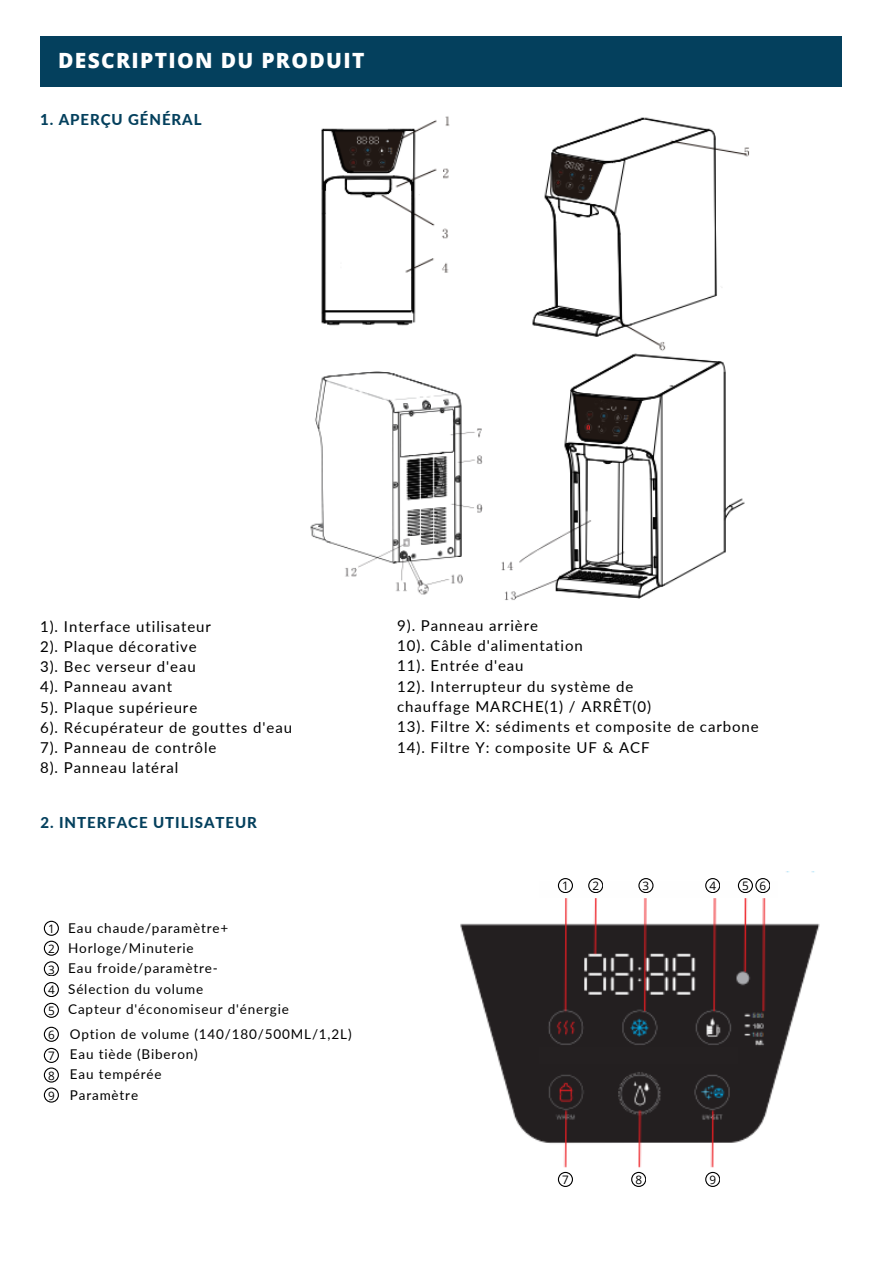
<style>
.page{position:relative;width:894px;height:1264px;background:#fff}
.page>*{position:absolute;margin:0;border:0;box-sizing:border-box;transform-origin:0 0}
.t1{font:800 21px "Open Sans";letter-spacing:.065em;color:#fff}
.t2{font:15px "Lato";letter-spacing:.06em;color:#000}
.t3{font:800 15px "Lato";letter-spacing:.06em;color:#04405d}
.t4{font:13.5px "Lato";letter-spacing:.06em;color:#000}
.t5{font:11.7px "Open Sans";color:#000}
</style>
<div class="page">
<div style="left:40px;top:37px;width:801px;height:50px;background:#04405d"></div>
<img style="left:310px;top:116px;width:440px;height:485px">
<img style="left:460px;top:871px;width:360px;height:316px">
<div style="left:539px;top:1047px;width:198px;height:17px;background:#242021"></div>
<div style="left:539px;top:881px;width:238px;height:16px;background:#fefefe"></div>
<div style="left:527px;top:1168px;width:238px;height:16px;background:#fff"></div>
<svg style="left:557px;top:878px;width:15px;height:14px"></svg>
<svg style="left:588px;top:878px;width:14px;height:14px"></svg>
<svg style="left:638px;top:878px;width:15px;height:14px"></svg>
<svg style="left:705px;top:878px;width:14px;height:14px"></svg>
<svg style="left:737px;top:878px;width:32px;height:14px"></svg>
<svg style="left:557px;top:1171px;width:15px;height:15px"></svg>
<svg style="left:631px;top:1171px;width:14px;height:15px"></svg>
<svg style="left:705px;top:1171px;width:14px;height:15px"></svg>
<svg style="left:44px;top:920px;width:14px;height:35px"></svg>
<svg style="left:44px;top:961px;width:14px;height:14px"></svg>
<svg style="left:44px;top:982px;width:14px;height:14px"></svg>
<svg style="left:44px;top:1002px;width:14px;height:15px"></svg>
<svg style="left:44px;top:1026px;width:14px;height:15px"></svg>
<svg style="left:44px;top:1047px;width:14px;height:55px"></svg>
<h1 class="t1" style="left:58px;top:46px;width:308px">DESCRIPTION DU PRODUIT</h1>
<h2 class="t3" style="left:40px;top:110px;width:163px">1. APERÇU GÉNÉRAL</h2>
<p class="t2" style="left:40px;top:616px;width:172px">1). Interface utilisateur</p>
<p class="t2" style="left:40px;top:637px;width:158px">2). Plaque décorative</p>
<p class="t2" style="left:40px;top:657px;width:157px">3). Bec verseur d'eau</p>
<p class="t2" style="left:40px;top:677px;width:134px">4). Panneau avant</p>
<p class="t2" style="left:40px;top:697px;width:159px">5). Plaque supérieure</p>
<p class="t2" style="left:40px;top:718px;width:253px">6). Récupérateur de gouttes d'eau</p>
<p class="t2" style="left:40px;top:738px;width:178px">7). Panneau de contrôle</p>
<p class="t2" style="left:40px;top:758px;width:140px">8). Panneau latéral</p>
<p class="t3" style="left:40px;top:813px;width:218px">2. INTERFACE UTILISATEUR</p>
<p class="t5" style="left:48px;top:920px;width:8px">1</p>
<p class="t5" style="left:48px;top:940px;width:8px">2</p>
<p class="t5" style="left:48px;top:961px;width:8px">3</p>
<p class="t5" style="left:48px;top:981px;width:8px">4</p>
<p class="t5" style="left:48px;top:1002px;width:8px">5</p>
<p class="t5" style="left:48px;top:1026px;width:8px">6</p>
<p class="t5" style="left:48px;top:1047px;width:8px">7</p>
<p class="t5" style="left:48px;top:1067px;width:8px">8</p>
<p class="t5" style="left:48px;top:1087px;width:8px">9</p>
<p class="t4" style="left:68px;top:919px;width:162px">Eau chaude/paramètre+</p>
<p class="t4" style="left:68px;top:939px;width:127px">Horloge/Minuterie</p>
<p class="t4" style="left:68px;top:960px;width:151px">Eau froide/paramètre-</p>
<p class="t4" style="left:68px;top:980px;width:137px">Sélection du volume</p>
<p class="t4" style="left:68px;top:1000px;width:222px">Capteur d'économiseur d'énergie</p>
<p class="t4" style="left:70px;top:1025px;width:283px">Option de volume (140/180/500ML/1,2L)</p>
<p class="t4" style="left:70px;top:1045px;width:129px">Eau tiède (Biberon)</p>
<p class="t4" style="left:70px;top:1065px;width:93px">Eau tempérée</p>
<p class="t4" style="left:70px;top:1086px;width:70px">Paramètre</p>
<p class="t2" style="left:397px;top:616px;width:142px">9). Panneau arrière</p>
<p class="t2" style="left:397px;top:636px;width:187px">10). Câble d'alimentation</p>
<p class="t2" style="left:397px;top:656px;width:128px">11). Entrée d'eau</p>
<p class="t2" style="left:397px;top:677px;width:238px">12). Interrupteur du système de</p>
<p class="t2" style="left:397px;top:697px;width:255px">chauffage MARCHE(1) / ARRÊT(0)</p>
<p class="t2" style="left:397px;top:717px;width:363px">13). Filtre X: sédiments et composite de carbone</p>
<p class="t2" style="left:397px;top:737px;width:254px">14). Filtre Y: composite UF &amp; ACF</p>
<p class="t5" style="left:562px;top:877px;width:8px">1</p>
<p class="t5" style="left:592px;top:877px;width:8px">2</p>
<p class="t5" style="left:642px;top:877px;width:8px">3</p>
<p class="t5" style="left:709px;top:877px;width:8px">4</p>
<p class="t5" style="left:741px;top:877px;width:8px">5</p>
<p class="t5" style="left:759px;top:877px;width:8px">6</p>
<p class="t5" style="left:562px;top:1171px;width:8px">7</p>
<p class="t5" style="left:635px;top:1171px;width:8px">8</p>
<p class="t5" style="left:709px;top:1171px;width:8px">9</p>
</div>
